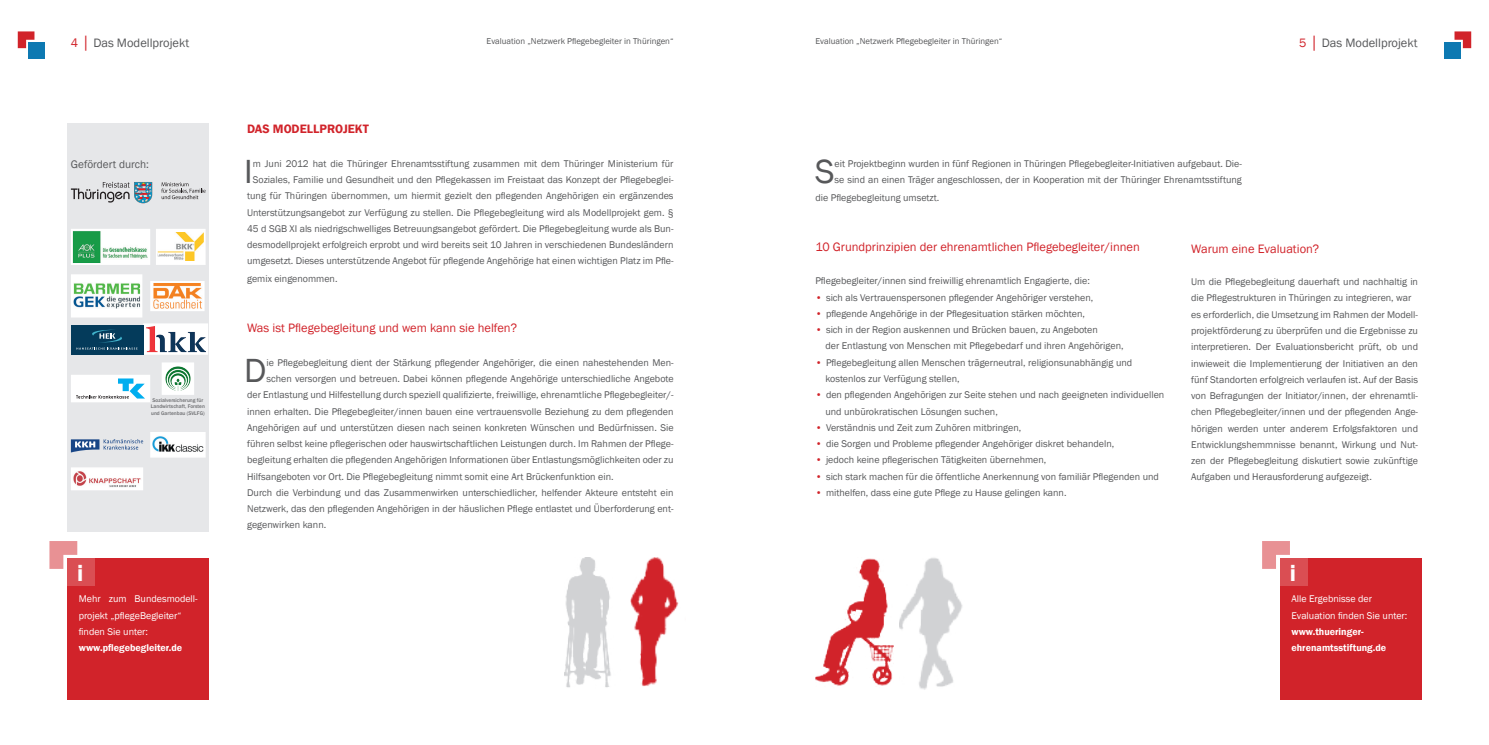
<style>
.page{position:relative;width:1489px;height:745px;background:#fff}
.page>*{position:absolute;margin:0;border:0;box-sizing:border-box;transform-origin:0 0}
.t1{font:34.38px "Franklin Gothic";color:#57585a}
.t2{font:600 23.38px "Franklin Gothic";color:#fff}
.t3{font:12.5px "Franklin Gothic";color:#d1232a}
.t4{font:12.5px "Franklin Gothic";color:#57585a}
.t5{font:600 12.5px "Franklin Gothic";color:#d1232a}
.t6{font:11.25px "Franklin Gothic";color:#57585a}
.t7{font:10px/16.2px "Franklin Gothic";color:#57585a}
.t8{font:10px/16.2px "Franklin Gothic";color:#fff}
.t9{font:600 10px/16.2px "Franklin Gothic";color:#fff}
.t10{font:8.75px "Franklin Gothic";color:#57585a}
.t11{font:500 5.38px/6.5px "Franklin Gothic";color:#6c6d70;text-align:center}
.s1{color:#d1232a}
</style>
<div class="page">
<svg style="left:1454px;top:31px;width:16px;height:17px"></svg>
<div style="left:1443px;top:42px;width:17px;height:17px;background:#0d79b2"></div>
<svg style="left:18px;top:31px;width:16px;height:17px"></svg>
<div style="left:28px;top:42px;width:17px;height:17px;background:#0d79b2"></div>
<div style="left:68px;top:124px;width:141px;height:407px;background:#e6e7e9"></div>
<div style="left:68px;top:558px;width:141px;height:141px;background:#d1232a"></div>
<svg style="left:49px;top:541px;width:28px;height:27px"></svg>
<div style="left:67px;top:558px;width:28px;height:28px;background:#da4e53"></div>
<svg style="left:71px;top:375px;width:79px;height:27px;background:#daeef5"></svg>
<svg style="left:71px;top:229px;width:135px;height:36px;background:#cce2c8"></svg>
<svg style="left:71px;top:274px;width:137px;height:81px"></svg>
<svg style="left:150px;top:432px;width:56px;height:26px"></svg>
<svg style="left:71px;top:467px;width:72px;height:23px;background:#f3e2e3"></svg>
<svg style="left:162px;top:362px;width:32px;height:33px"></svg>
<svg style="left:71px;top:182px;width:81px;height:21px"></svg>
<svg style="left:161px;top:182px;width:45px;height:17px"></svg>
<svg style="left:71px;top:439px;width:72px;height:13px"></svg>
<img style="left:565px;top:557px;width:46px;height:131px">
<img style="left:815px;top:558px;width:78px;height:128px">
<img style="left:630px;top:557px;width:49px;height:130px">
<img style="left:899px;top:558px;width:64px;height:132px">
<div style="left:1279px;top:558px;width:142px;height:141px;background:#d1232a"></div>
<svg style="left:1262px;top:541px;width:27px;height:27px"></svg>
<div style="left:1279px;top:558px;width:28px;height:28px;background:#da4e53"></div>
<p class="t4" style="left:71px;top:35px;width:120px"><span class="s1">4 │</span> Das Modellprojekt</p>
<p class="t10" style="left:486px;top:36px;width:188px">Evaluation „Netzwerk Pflegebegleiter in Thüringen“</p>
<p class="t10" style="left:815px;top:36px;width:188px">Evaluation „Netzwerk Pflegebegleiter in Thüringen“</p>
<p class="t4" style="left:1299px;top:35px;width:120px"><span class="s1">5 │</span> Das Modellprojekt</p>
<p class="t6" style="left:71px;top:157px;width:79px">Gefördert durch:</p>
<p class="t11" style="left:151px;top:396px;width:56px">Sozialversicherung für<br>Landwirtschaft, Forsten und Gartenbau (SVLFG)</p>
<p class="t5" style="left:247px;top:121px;width:53px">Das Modellp</p>
<p class="t5" style="left:327px;top:121px;width:42px">rojekt</p>
<h1 class="t1" style="left:244px;top:150px;width:10px">I</h1>
<p class="t7" style="left:247px;top:155px;width:428px;text-align:center">m Juni 2012 hat die Thüringer Ehrenamtsstiftung zusammen mit dem Thüringer Ministerium für Soziales, Familie und Gesundheit und den Pflegekassen im Freistaat das Konzept der Pflegebeglei&shy;tung für Thüringen übernommen, um hiermit gezielt den pflegenden Angehörigen ein ergänzendes Unterstützungsangebot zur Verfügung zu stellen. Die Pflegebegleitung wird als Modellprojekt gem. § 45 d SGB XI als niedrigschwelliges Betreuungsangebot gefördert. Die Pflegebegleitung wurde als Bun&shy;desmodellprojekt erfolgreich erprobt und wird bereits seit 10 Jahren in verschiedenen Bundesländern umgesetzt. Dieses unterstützende Angebot für pflegende Angehörige hat einen wichtigen Platz im Pfle-</p>
<p class="t7" style="left:247px;top:270px;width:92px">gemix eingenommen.</p>
<p class="t3" style="left:247px;top:320px;width:271px">Was ist Pflegebegleitung und wem kann sie helfen?</p>
<h1 class="t1" style="left:244px;top:349px;width:24px">D</h1>
<p class="t7" style="left:266px;top:354px;width:408px">ie Pflegebegleitung dient der Stärkung pflegender Angehöriger, die einen nahestehenden Men-</p>
<p class="t7" style="left:266px;top:370px;width:408px">schen versorgen und betreuen. Dabei können pflegende Angehörige unterschiedliche Angebote</p>
<p class="t7" style="left:247px;top:387px;width:428px">der Entlastung und Hilfestellung durch speziell qualifizierte, freiwillige, ehrenamtliche Pflegebegleiter/-</p>
<p class="t7" style="left:247px;top:403px;width:428px">innen erhalten. Die Pflegebegleiter/innen bauen eine vertrauensvolle Beziehung zu dem pflegenden</p>
<p class="t7" style="left:247px;top:419px;width:428px">Angehörigen auf und unterstützen diesen nach seinen konkreten Wünschen und Bedürfnissen. Sie</p>
<p class="t7" style="left:247px;top:435px;width:428px">führen selbst keine pflegerischen oder hauswirtschaftlichen Leistungen durch. Im Rahmen der Pflege-</p>
<p class="t7" style="left:247px;top:452px;width:428px">begleitung erhalten die pflegenden Angehörigen Informationen über Entlastungsmöglichkeiten oder zu</p>
<p class="t7" style="left:247px;top:468px;width:368px">Hilfsangeboten vor Ort. Die Pflegebegleitung nimmt somit eine Art Brückenfunktion ein.</p>
<p class="t7" style="left:247px;top:484px;width:428px">Durch die Verbindung und das Zusammenwirken unterschiedlicher, helfender Akteure entsteht ein</p>
<p class="t7" style="left:247px;top:500px;width:428px">Netzwerk, das den pflegenden Angehörigen in der häuslichen Pflege entlastet und Überforderung ent-</p>
<p class="t7" style="left:247px;top:517px;width:81px">gegenwirken kann.</p>
<h1 class="t1" style="left:815px;top:150px;width:21px">S</h1>
<p class="t7" style="left:834px;top:155px;width:409px">eit Projektbeginn wurden in fünf Regionen in Thüringen Pflegebegleiter-Initiativen aufgebaut. Die&shy;se sind an einen Träger angeschlossen, der in Kooperation mit der Thüringer Ehrenamtsstiftung</p>
<p class="t7" style="left:815px;top:189px;width:125px">die Pflegebegleitung umsetzt.</p>
<p class="t3" style="left:815px;top:238px;width:326px">10 Grundprinzipien der ehrenamtlichen Pflegebegleiter/innen</p>
<p class="t7" style="left:815px;top:273px;width:276px">Pflegebegleiter/innen sind freiwillig ehrenamtlich Engagierte, die:</p>
<p class="t7" style="left:815px;top:289px;width:279px"><span class="s1">•</span> sich als Vertrauenspersonen pflegender Angehöriger verstehen,</p>
<p class="t7" style="left:815px;top:305px;width:271px"><span class="s1">•</span> pflegende Angehörige in der Pflegesituation stärken möchten,</p>
<p class="t7" style="left:825px;top:322px;width:300px;text-indent:-10px"><span class="s1">•</span> sich in der Region auskennen und Brücken bauen, zu Angeboten<br>der Entlastung von Menschen mit Pflegebedarf und ihren Angehörigen,</p>
<p class="t7" style="left:825px;top:354px;width:308px;text-indent:-10px"><span class="s1">•</span> Pflegebegleitung allen Menschen trägerneutral, religionsunabhängig und kostenlos zur Verfügung stellen,</p>
<p class="t7" style="left:825px;top:387px;width:340px;text-indent:-10px"><span class="s1">•</span> den pflegenden Angehörigen zur Seite stehen und nach geeigneten individuellen und unbürokratischen Lösungen suchen,</p>
<p class="t7" style="left:815px;top:419px;width:207px"><span class="s1">•</span> Verständnis und Zeit zum Zuhören mitbringen,</p>
<p class="t7" style="left:815px;top:435px;width:300px"><span class="s1">•</span> die Sorgen und Probleme pflegender Angehöriger diskret behandeln,</p>
<p class="t7" style="left:815px;top:452px;width:232px"><span class="s1">•</span> jedoch keine pflegerischen Tätigkeiten übernehmen,</p>
<p class="t7" style="left:815px;top:468px;width:345px"><span class="s1">•</span> sich stark machen für die öffentliche Anerkennung von familiär Pflegenden und</p>
<p class="t7" style="left:815px;top:484px;width:253px"><span class="s1">•</span> mithelfen, dass eine gute Pflege zu Hause gelingen kann.</p>
<p class="t3" style="left:1191px;top:240px;width:129px">Warum eine Evaluation?</p>
<p class="t7" style="left:1191px;top:274px;width:228px">Um die Pflegebegleitung dauerhaft und nachhaltig in die Pflegestrukturen in Thüringen zu integrieren, war es erforderlich, die Umsetzung im Rahmen der Modell&shy;projektförderung zu überprüfen und die Ergebnisse zu interpretieren. Der Evaluationsbericht prüft, ob und inwieweit die Implementierung der Initiativen an den fünf Standorten erfolgreich verlaufen ist. Auf der Basis von Befragungen der Initiator/innen, der ehrenamtli&shy;chen Pflegebegleiter/innen und der pflegenden Ange&shy;hörigen werden unter anderem Erfolgsfaktoren und Entwicklungshemmnisse benannt, Wirkung und Nut&shy;zen der Pflegebegleitung diskutiert sowie zukünftige Aufgaben und Herausforderung aufgezeigt.</p>
<h2 class="t2" style="left:77px;top:558px;width:8px">i</h2>
<h2 class="t2" style="left:1289px;top:558px;width:8px">i</h2>
<p class="t8" style="left:79px;top:590px;width:120px">Mehr zum Bundesmodell&shy;projekt „pflegeBegleiter“ finden Sie unter:</p>
<p class="t9" style="left:79px;top:639px;width:105px">www.pflegebegleiter.de</p>
<p class="t8" style="left:1291px;top:590px;width:117px">Alle Ergebnisse der<br>Evaluation finden Sie unter:</p>
<p class="t9" style="left:1291px;top:623px;width:96px">www.thueringer&shy;ehrenamtsstiftung.de</p>
</div>
